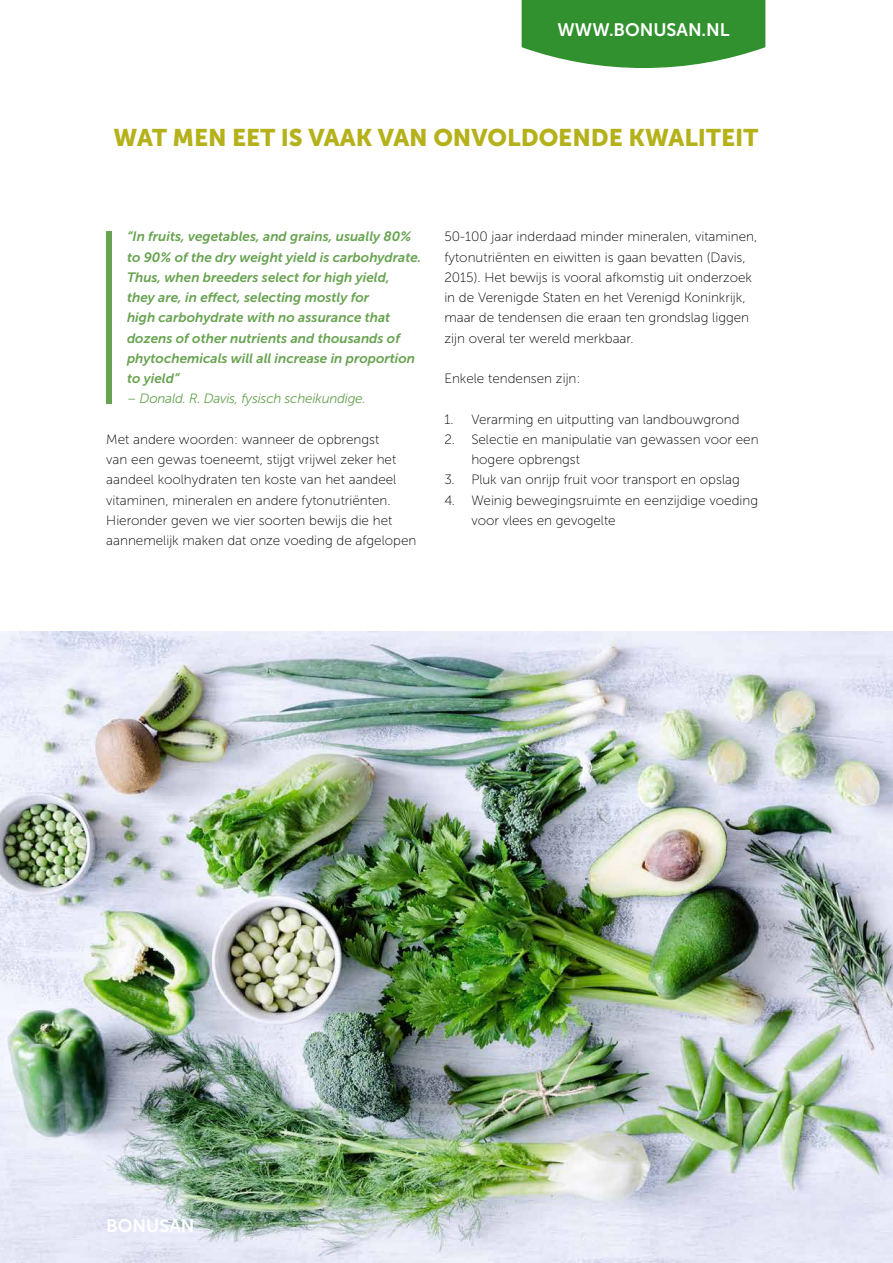
<style>
.page{position:relative;width:893px;height:1263px;background:#fff}
.page>*{position:absolute;margin:0;border:0;box-sizing:border-box;transform-origin:0 0}
.t1{font:24px "Museo Sans 900";color:#b4b11a}
.t2{font:18px "Museo Sans 700";color:#fff}
.t3{font:13.5px/20.2px "Museo Sans 100";color:#000}
.t4{font:italic 13.5px/20.2px "Museo Sans 700";color:#67a350}
.t5{font:italic 13.5px "Museo Sans 300";letter-spacing:-.02em;color:#67a350}
</style>
<div class="page">
<img style="left:0;top:631px;width:893px;height:632px">
<svg style="left:522px;top:0;width:243px;height:68px;background:#469b43"></svg>
<div style="left:106px;top:231px;width:6px;height:172px;background:#67a350"></div>
<h2 class="t2" style="left:558px;top:20px;width:173px">WWW.BONUSAN.NL</h2>
<h1 class="t1" style="left:114px;top:124px;width:646px">WAT MEN EET IS VAAK VAN ONVOLDOENDE KWALITEIT</h1>
<p class="t4" style="left:127px;top:227px;width:296px">“In fruits, vegetables, and grains, usually 80% to 90% of the dry weight yield is carbohydrate.<br>Thus, when breeders select for high yield,<br>they are, in effect, selecting mostly for<br>high carbohydrate with no assurance that dozens of other nutrients and thousands of phytochemicals will all increase in proportion to yield”</p>
<p class="t5" style="left:127px;top:391px;width:240px">– Donald. R. Davis, fysisch scheikundige.</p>
<p class="t3" style="left:106px;top:429px;width:312px">Met andere woorden: wanneer de opbrengst<br>van een gewas toeneemt, stijgt vrijwel zeker het aandeel koolhydraten ten koste van het aandeel vitaminen, mineralen en andere fytonutriënten.<br>Hieronder geven we vier soorten bewijs die het aannemelijk maken dat onze voeding de afgelopen</p>
<p class="t3" style="left:444px;top:227px;width:314px">50-100 jaar inderdaad minder mineralen, vitaminen, fytonutriënten en eiwitten is gaan bevatten (Davis, 2015). Het bewijs is vooral afkomstig uit onderzoek in de Verenigde Staten en het Verenigd Koninkrijk, maar de tendensen die eraan ten grondslag liggen zijn overal ter wereld merkbaar.</p>
<p class="t3" style="left:444px;top:369px;width:138px">Enkele tendensen zijn:</p>
<p class="t3" style="left:444px;top:409px;width:297px">1. Verarming en uitputting van landbouwgrond</p>
<p class="t3" style="left:471px;top:429px;width:289px;text-indent:-27px">2. Selectie en manipulatie van gewassen voor een hogere opbrengst</p>
<p class="t3" style="left:444px;top:470px;width:297px">3. Pluk van onrijp fruit voor transport en opslag</p>
<p class="t3" style="left:471px;top:490px;width:288px;text-indent:-27px">4. Weinig bewegingsruimte en eenzijdige voeding voor vlees en gevogelte</p>
<h2 class="t2" style="left:106px;top:1215px;width:90px">BONUSAN</h2>
</div>
